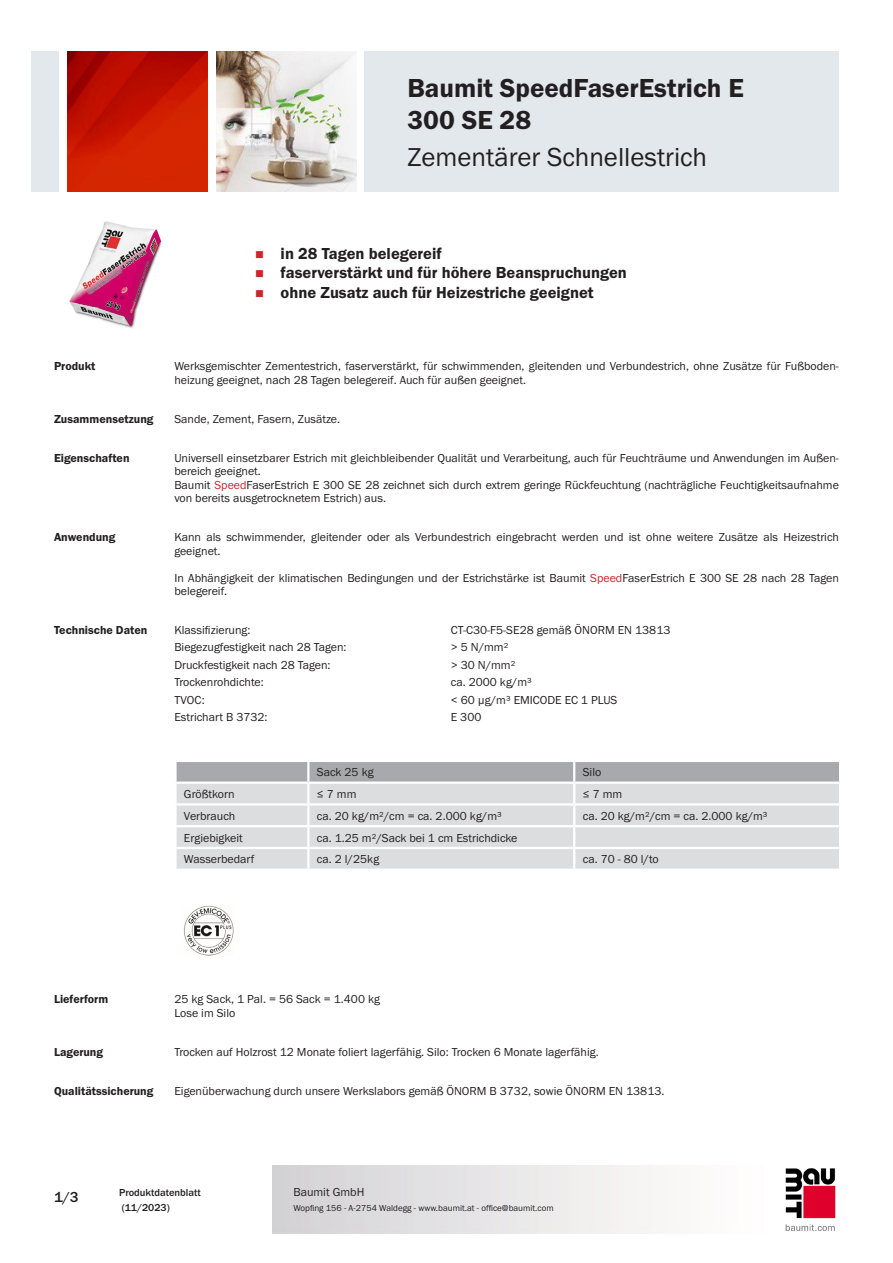
<style>
.page{position:relative;width:893px;height:1263px;background:#fff}
.page>*{position:absolute;margin:0;border:0;box-sizing:border-box;transform-origin:0 0}
.PDS_Produktname{font:27px/32.4px "BM Franklin Gothic URW Dem";color:#231f20}
.PDS_Produktname_Land{font:27px "BM Franklin Gothic URW Boo";color:#231f20}
.t1{font:16.5px "BM Franklin Gothic URW Dem";color:#231f20}
.t2{font:500 15px "BM Franklin Gothic URW";color:#231f20}
.PDS_Standard{font:12px/13.5px "BM Franklin Gothic URW Boo";color:#231f20}
.PDS_Standard_linksbü{font:12px "BM Franklin Gothic URW Boo";color:#231f20}
.PDS_Header{font:12px "BM Franklin Gothic URW Dem";color:#231f20}
.t3{font:500 10.5px/15px "BM Franklin Gothic URW";color:#231f20}
.t4{font:9px "BM Franklin Gothic URW Boo";color:#231f20}
.s1{color:#d1232a}
</style>
<div class="page">
<img style="left:785px;top:1168px;width:51px;height:63px">
<div style="left:32px;top:51px;width:27px;height:140px;background:#e2e8eb"></div>
<img style="left:68px;top:52px;width:140px;height:139px">
<img style="left:216px;top:51px;width:141px;height:140px">
<div style="left:365px;top:51px;width:474px;height:140px;background:#e2e8eb"></div>
<img style="left:69px;top:221px;width:93px;height:107px">
<div style="left:177px;top:805px;width:662px;height:64px;background:#dcdddf"></div>
<svg style="left:175px;top:761px;width:665px;height:42px"></svg>
<hr style="left:307px;top:805px;width:2px;height:20px;background:#fff">
<hr style="left:573px;top:805px;width:2px;height:20px;background:#fff">
<hr style="left:174px;top:825px;width:134px;height:2px;background:#fff">
<hr style="left:308px;top:825px;width:266px;height:2px;background:#fff">
<hr style="left:307px;top:827px;width:2px;height:20px;background:#fff">
<hr style="left:574px;top:825px;width:267px;height:2px;background:#fff">
<hr style="left:573px;top:827px;width:2px;height:20px;background:#fff">
<hr style="left:174px;top:847px;width:134px;height:2px;background:#fff">
<hr style="left:308px;top:847px;width:266px;height:2px;background:#fff">
<hr style="left:307px;top:849px;width:2px;height:20px;background:#fff">
<hr style="left:574px;top:847px;width:267px;height:2px;background:#fff">
<hr style="left:573px;top:849px;width:2px;height:20px;background:#fff">
<img style="left:184px;top:906px;width:50px;height:50px">
<p class="PDS_Produktname" style="left:407px;top:72px;width:338px">Baumit SpeedFaserEstrich E<br>300 SE 28</p>
<p class="PDS_Produktname_Land" style="left:407px;top:140px;width:301px">Zementärer Schnellestrich</p>
<p class="t1" style="left:281px;top:243px;width:163px">in 28 Tagen belegereif</p>
<p class="t1" style="left:281px;top:263px;width:348px">faserverstärkt und für höhere Beanspruchungen</p>
<p class="t1" style="left:281px;top:282px;width:315px">ohne Zusatz auch für Heizestriche geeignet</p>
<p class="PDS_Header" style="left:54px;top:359px;width:43px">Produkt</p>
<p class="PDS_Standard" style="left:174px;top:360px;width:666px">Werksgemischter Zementestrich, faserverstärkt, für schwimmenden, gleitenden und Verbundestrich, ohne Zusätze für Fußboden&shy;heizung geeignet, nach 28 Tagen belegereif. Auch für außen geeignet.</p>
<p class="PDS_Header" style="left:54px;top:411px;width:101px">Zusammensetzung</p>
<p class="PDS_Standard" style="left:174px;top:412px;width:167px">Sande, Zement, Fasern, Zusätze.</p>
<p class="PDS_Header" style="left:54px;top:450px;width:77px">Eigenschaften</p>
<p class="PDS_Standard" style="left:174px;top:451px;width:666px">Universell einsetzbarer Estrich mit gleichbleibender Qualität und Verarbeitung, auch für Feuchträume und Anwendungen im Außen&shy;bereich geeignet.</p>
<p class="PDS_Standard" style="left:174px;top:478px;width:666px">Baumit <span class="s1">Speed</span>FaserEstrich E 300 SE 28 zeichnet sich durch extrem geringe Rückfeuchtung (nachträgliche Feuchtigkeitsaufnahme von bereits ausgetrocknetem Estrich) aus.</p>
<p class="PDS_Header" style="left:54px;top:530px;width:63px">Anwendung</p>
<p class="PDS_Standard" style="left:174px;top:530px;width:666px">Kann als schwimmender, gleitender oder als Verbundestrich eingebracht werden und ist ohne weitere Zusätze als Heizestrich geeignet.</p>
<p class="PDS_Standard" style="left:174px;top:571px;width:666px">In Abhängigkeit der klimatischen Bedingungen und der Estrichstärke ist Baumit <span class="s1">Speed</span>FaserEstrich E 300 SE 28 nach 28 Tagen belegereif.</p>
<p class="PDS_Header" style="left:54px;top:622px;width:95px">Technische Daten</p>
<p class="PDS_Standard_linksbü" style="left:174px;top:622px;width:78px">Klassifizierung:</p>
<p class="PDS_Standard_linksbü" style="left:451px;top:622px;width:221px">CT-C30-F5-SE28 gemäß ÖNORM EN 13813</p>
<p class="PDS_Standard_linksbü" style="left:174px;top:640px;width:174px">Biegezugfestigkeit nach 28 Tagen:</p>
<p class="PDS_Standard_linksbü" style="left:451px;top:640px;width:59px">&gt; 5 N/mm²</p>
<p class="PDS_Standard_linksbü" style="left:174px;top:657px;width:158px">Druckfestigkeit nach 28 Tagen:</p>
<p class="PDS_Standard_linksbü" style="left:451px;top:657px;width:66px">&gt; 30 N/mm²</p>
<p class="PDS_Standard_linksbü" style="left:174px;top:675px;width:91px">Trockenrohdichte:</p>
<p class="PDS_Standard_linksbü" style="left:451px;top:675px;width:83px">ca. 2000 kg/m³</p>
<p class="PDS_Standard_linksbü" style="left:174px;top:692px;width:32px">TVOC:</p>
<p class="PDS_Standard_linksbü" style="left:451px;top:692px;width:168px">&lt; 60 µg/m³ EMICODE EC 1 PLUS</p>
<p class="PDS_Standard_linksbü" style="left:174px;top:710px;width:95px">Estrichart B 3732:</p>
<p class="PDS_Standard_linksbü" style="left:451px;top:710px;width:32px">E 300</p>
<p class="PDS_Standard_linksbü" style="left:317px;top:765px;width:58px">Sack 25 kg</p>
<p class="PDS_Standard_linksbü" style="left:583px;top:765px;width:20px">Silo</p>
<p class="PDS_Standard_linksbü" style="left:184px;top:787px;width:52px">Größtkorn</p>
<p class="PDS_Standard_linksbü" style="left:317px;top:787px;width:41px">≤ 7 mm</p>
<p class="PDS_Standard_linksbü" style="left:583px;top:787px;width:41px">≤ 7 mm</p>
<p class="PDS_Standard_linksbü" style="left:184px;top:808px;width:53px">Verbrauch</p>
<p class="PDS_Standard_linksbü" style="left:317px;top:808px;width:186px">ca. 20 kg/m²/cm = ca. 2.000 kg/m³</p>
<p class="PDS_Standard_linksbü" style="left:583px;top:808px;width:186px">ca. 20 kg/m²/cm = ca. 2.000 kg/m³</p>
<p class="PDS_Standard_linksbü" style="left:184px;top:830px;width:60px">Ergiebigkeit</p>
<p class="PDS_Standard_linksbü" style="left:317px;top:830px;width:202px">ca. 1.25 m²/Sack bei 1 cm Estrichdicke</p>
<p class="PDS_Standard_linksbü" style="left:184px;top:852px;width:72px">Wasserbedarf</p>
<p class="PDS_Standard_linksbü" style="left:317px;top:852px;width:64px">ca. 2 l/25kg</p>
<p class="PDS_Standard_linksbü" style="left:583px;top:852px;width:78px">ca. 70 - 80 l/to</p>
<p class="PDS_Header" style="left:54px;top:992px;width:56px">Lieferform</p>
<p class="PDS_Standard" style="left:174px;top:993px;width:207px">25 kg Sack, 1 Pal. = 56 Sack = 1.400 kg</p>
<p class="PDS_Standard" style="left:174px;top:1006px;width:62px">Lose im Silo</p>
<p class="PDS_Header" style="left:54px;top:1044px;width:51px">Lagerung</p>
<p class="PDS_Standard" style="left:174px;top:1045px;width:426px">Trocken auf Holzrost 12 Monate foliert lagerfähig. Silo: Trocken 6 Monate lagerfähig.</p>
<p class="PDS_Header" style="left:54px;top:1083px;width:101px">Qualitätssicherung</p>
<p class="PDS_Standard" style="left:174px;top:1084px;width:492px">Eigenüberwachung durch unsere Werkslabors gemäß ÖNORM B 3732, sowie ÖNORM EN 13813.</p>
<p class="t2" style="left:54px;top:1188px;width:26px">1/3</p>
<p class="t3" style="left:119px;top:1185px;width:83px">Produktdatenblatt (11/2023)</p>
<p class="PDS_Standard" style="left:293px;top:1185px;width:73px">Baumit GmbH</p>
<p class="t4" style="left:293px;top:1202px;width:262px">Wopfing 156 - A-2754 Waldegg - www.baumit.at - office@baumit.com</p>
</div>
